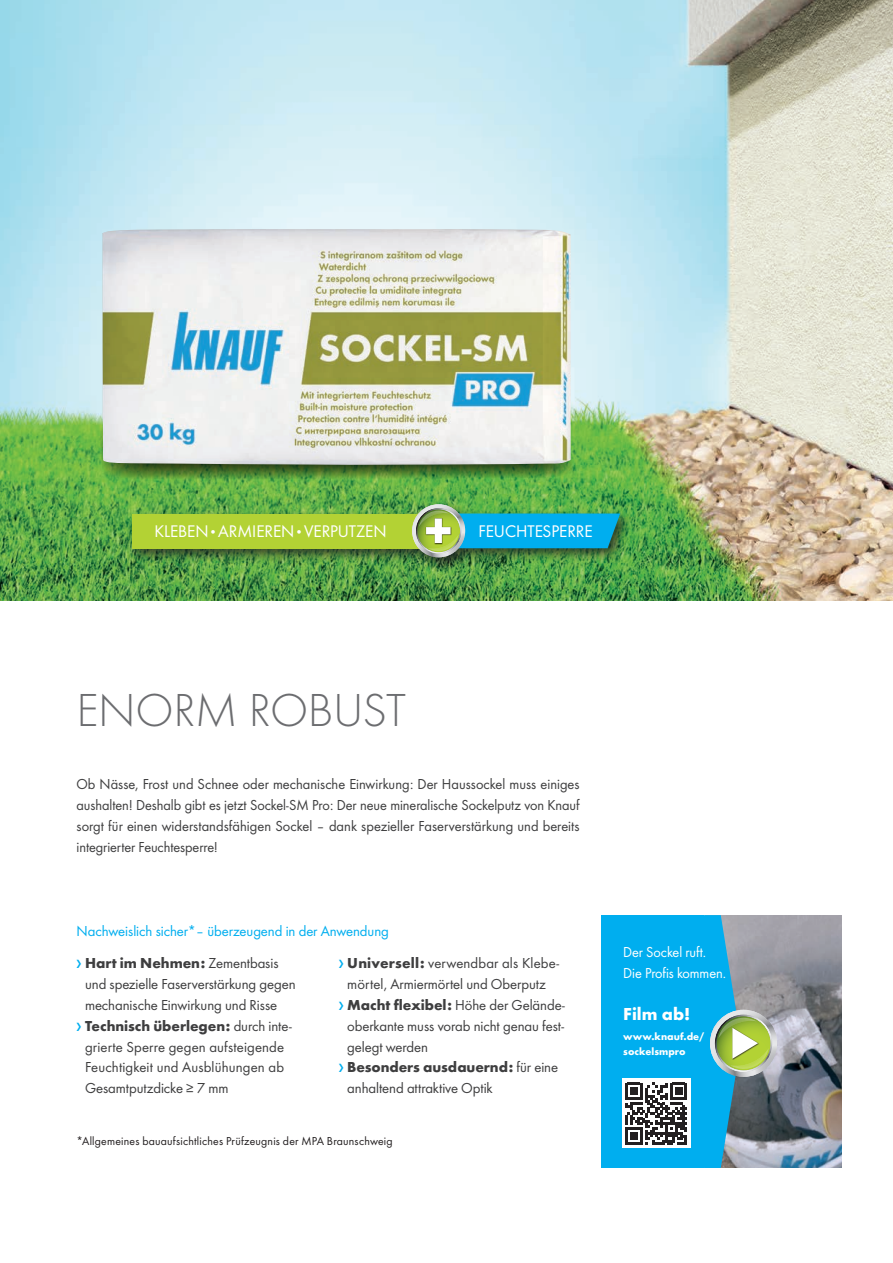
<style>
.page{position:relative;width:893px;height:1263px;background:#fff}
.page>*{position:absolute;margin:0;border:0;box-sizing:border-box;transform-origin:0 0}
.t1{font:300 48px "Futura";letter-spacing:-.01em;color:#6c6d70}
.t2{font:700 18px "Futura";color:#fff}
.t3{font:17.55px "Futura Boo";color:#fff}
.t4{font:15px/20.9px "Futura Boo";letter-spacing:-.005em;color:#3e3e3f;text-align:justify}
.t5{font:700 15px "Futura";letter-spacing:-.005em;color:#3e3e3f}
.t6{font:15px "Futura Boo";letter-spacing:-.005em;color:#00aeef}
.t7{font:15px/21px "Futura Boo";letter-spacing:-.005em;color:#fff}
.t8{font:12px "Futura Boo";letter-spacing:.015em;color:#231f20}
.t9{font:700 10.5px/15px "Futura";color:#fff}
.s1{font-family:"Futura";font-weight:700}
.s2{font-family:"Futura Boo";font-weight:400}
</style>
<div class="page">
<img style="left:777px;top:915px;width:65px;height:253px">
<div style="left:601px;top:915px;width:102px;height:253px;background:#00aeef"></div>
<svg style="left:703px;top:915px;width:74px;height:253px;background:#68a1ab"></svg>
<div style="left:622px;top:1079px;width:69px;height:69px;background:#fff"></div>
<svg style="left:625px;top:1083px;width:62px;height:62px"></svg>
<img style="left:0;top:0;width:893px;height:600px">
<svg style="left:97px;top:419px;width:479px;height:62px;background:#4e8834"></svg>
<div style="left:127px;top:500px;width:507px;height:72px;background:#231f20;opacity:.75"></div>
<div style="left:132px;top:514px;width:299px;height:35px;background:#b3d234"></div>
<img style="left:412px;top:504px;width:208px;height:53px">
<img style="left:103px;top:229px;width:468px;height:236px">
<p class="t3" style="left:154px;top:519px;width:234px">KLEBEN <span class="s1">·</span> ARMIEREN <span class="s1">·</span> VERPUTZEN</p>
<p class="t3" style="left:478px;top:519px;width:116px">FEUCHTESPERRE</p>
<h1 class="t1" style="left:77px;top:679px;width:331px">ENORM ROBUST</h1>
<p class="t4" style="left:77px;top:773px;width:505px">Ob Nässe, Frost und Schnee oder mechanische Einwirkung: Der Haussockel muss einiges aushalten! Deshalb gibt es jetzt Sockel-SM Pro: Der neue mineralische Sockelputz von Knauf sorgt für einen widerstandsfähigen Sockel – dank spezieller Faserverstärkung und bereits integrierter Feuchtesperre!</p>
<p class="t6" style="left:77px;top:921px;width:314px">Nachweislich sicher*– überzeugend in der Anwendung</p>
<p class="t5" style="left:85px;top:952px;width:195px">Hart im Nehmen: <span class="s2">Zementbasis</span></p>
<p class="t4" style="left:85px;top:973px;width:212px">und spezielle Faserverstärkung gegen mechanische Einwirkung und Risse</p>
<p class="t5" style="left:85px;top:1015px;width:208px">Technisch überlegen: <span class="s2">durch inte-</span></p>
<p class="t4" style="left:85px;top:1035px;width:201px">grierte Sperre gegen aufsteigende Feuchtigkeit und Ausblühungen ab Gesamtputzdicke ≥ 7 mm</p>
<p class="t8" style="left:77px;top:1133px;width:318px">*Allgemeines bauaufsichtliches Prüfzeugnis der MPA Braunschweig</p>
<p class="t4" style="left:347px;top:952px;width:219px;text-align:left"><span class="s1">Universell:</span> verwendbar als Klebe&shy;mörtel, Armiermörtel und Oberputz<br><span class="s1">Macht flexibel:</span> Höhe der Gelände&shy;oberkante muss vorab nicht genau fest&shy;gelegt werden</p>
<p class="t5" style="left:347px;top:1056px;width:212px">Besonders ausdauernd: <span class="s2">für eine</span></p>
<p class="t4" style="left:347px;top:1077px;width:147px">anhaltend attraktive Optik</p>
<p class="t7" style="left:623px;top:941px;width:104px">Der Sockel ruft.<br>Die Profis kommen.</p>
<p class="t2" style="left:623px;top:1001px;width:69px">Film ab!</p>
<p class="t9" style="left:623px;top:1028px;width:83px">www.knauf.de/ sockelsmpro</p>
</div>
